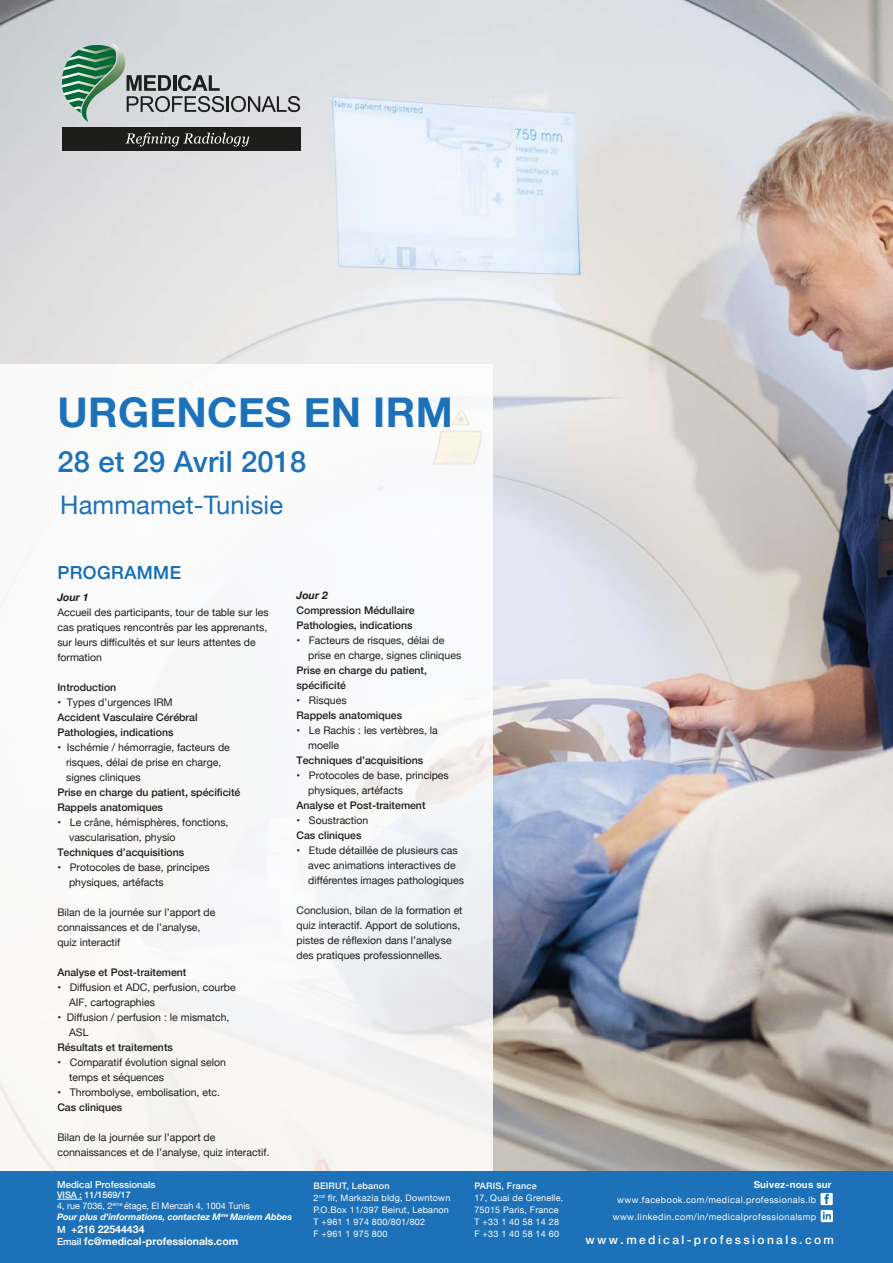
<style>
.page{position:relative;width:893px;height:1263px;background:#fff}
.page>*{position:absolute;margin:0;border:0;box-sizing:border-box;transform-origin:0 0}
.t1{font:700 40.95px "Helvetica Neue";letter-spacing:.01em;color:#1d71b8}
.t2{font:500 29.1px "Helvetica Neue";letter-spacing:.005em;color:#1d71b8}
.t3{font:25.5px "Helvetica Neue";letter-spacing:.005em;color:#1d71b8}
.t4{font:500 18px "Helvetica Neue";letter-spacing:.025em;color:#116cb5}
.t5{font:500 12px "Helvetica Neue";letter-spacing:.2em;color:#fff}
.t6{font:10.5px/15px "Helvetica Neue";color:#1d1d1b}
.t7{font:500 10.5px/15px "Helvetica Neue";color:#1d1d1b}
.t8{font:700 10.5px/12.6px "Helvetica Neue";color:#fff}
.t9{font:italic 700 10.5px "Helvetica Neue";color:#1d1d1b}
.t10{font:700 9.75px "Helvetica Neue";letter-spacing:.025em;color:#fff}
.t11{font:500 9.6px "Helvetica Neue";color:#fff}
.t12{font:9px/12px "Helvetica Neue";letter-spacing:.025em;color:#fff}
.t13{font:italic 700 9px/10.8px "Helvetica Neue";color:#fff}
.t14{font:9px/16.5px "Helvetica Neue";letter-spacing:.05em;color:#fff;text-align:center}
.t15{font:500 9px "Helvetica Neue";letter-spacing:.025em;color:#fff}
.s1{font-weight:500;font-style:normal}
.s2{font-weight:400;font-style:normal}
.s3{font-weight:500;font-size:9.6px}
.s4{font-weight:500}
</style>
<div class="page">
<img style="left:0;top:0;width:893px;height:1171px">
<div style="left:0;top:364px;width:492px;height:899px;background:#fff"></div>
<svg style="left:52px;top:43px;width:248px;height:79px;background:#b1bdba"></svg>
<div style="left:62px;top:127px;width:239px;height:24px;background:#1d1d1b"></div>
<svg style="left:125px;top:133px;width:124px;height:14px"></svg>
<div style="left:0;top:1171px;width:893px;height:92px;background:#1d71b8"></div>
<svg style="left:820px;top:1193px;width:13px;height:29px"></svg>
<svg style="left:57px;top:1199px;width:25px;height:1px"></svg>
<h1 class="t1" style="left:57px;top:380px;width:397px">URGENCES EN IRM</h1>
<h2 class="t2" style="left:57px;top:439px;width:250px">28 et 29 Avril 2018</h2>
<h3 class="t3" style="left:60px;top:486px;width:224px">Hammamet-Tunisie</h3>
<h3 class="t4" style="left:57px;top:558px;width:125px">PROGRAMME</h3>
<p class="t9" style="left:57px;top:589px;width:33px">Jour 1</p>
<p class="t6" style="left:57px;top:605px;width:213px">Accueil des participants, tour de table sur les cas pratiques rencontrés par les apprenants, sur leurs difficultés et sur leurs attentes de formation</p>
<p class="t7" style="left:57px;top:678px;width:60px">Introduction</p>
<p class="t6" style="left:57px;top:695px;width:117px">• Types d’urgences IRM</p>
<p class="t7" style="left:57px;top:708px;width:142px">Accident Vasculaire Cérébral<br>Pathologies, indications</p>
<p class="t6" style="left:66px;top:740px;width:165px;text-indent:-9px">• Ischémie / hémorragie, facteurs de risques, délai de prise en charge, signes cliniques</p>
<p class="t7" style="left:57px;top:783px;width:185px">Prise en charge du patient, spécificité<br>Rappels anatomiques</p>
<p class="t6" style="left:69px;top:815px;width:161px;text-indent:-12px">• Le crâne, hémisphères, fonctions, vascularisation, physio</p>
<p class="t7" style="left:57px;top:843px;width:128px">Techniques d’acquisitions</p>
<p class="t6" style="left:69px;top:860px;width:142px;text-indent:-12px">• Protocoles de base, principes physiques, artéfacts</p>
<p class="t6" style="left:57px;top:905px;width:160px">Bilan de la journée sur l’apport de connaissances et de l’analyse, quiz interactif</p>
<p class="t7" style="left:57px;top:964px;width:130px">Analyse et Post-traitement</p>
<p class="t6" style="left:69px;top:980px;width:168px;text-indent:-12px">• Diffusion et ADC, perfusion, courbe<br>AIF, cartographies</p>
<p class="t6" style="left:69px;top:1010px;width:162px;text-indent:-12px">• Diffusion / perfusion : le mismatch,<br>ASL</p>
<p class="t7" style="left:57px;top:1039px;width:117px">Résultats et traitements</p>
<p class="t6" style="left:69px;top:1055px;width:158px;text-indent:-12px">• Comparatif évolution signal selon temps et séquences</p>
<p class="t6" style="left:57px;top:1085px;width:164px">• Thrombolyse, embolisation, etc.</p>
<p class="t7" style="left:57px;top:1099px;width:66px">Cas cliniques</p>
<p class="t6" style="left:57px;top:1130px;width:213px">Bilan de la journée sur l’apport de connaissances et de l’analyse, quiz interactif.</p>
<p class="t9" style="left:296px;top:587px;width:33px">Jour 2</p>
<p class="t7" style="left:296px;top:602px;width:120px">Compression Médullaire<br>Pathologies, indications</p>
<p class="t6" style="left:308px;top:634px;width:155px;text-indent:-12px">• Facteurs de risques, délai de prise en charge, signes cliniques</p>
<p class="t7" style="left:296px;top:662px;width:132px">Prise en charge du patient, spécificité</p>
<p class="t6" style="left:296px;top:694px;width:52px">• Risques</p>
<p class="t7" style="left:296px;top:707px;width:107px">Rappels anatomiques</p>
<p class="t6" style="left:308px;top:724px;width:131px;text-indent:-12px">• Le Rachis : les vertèbres, la moelle</p>
<p class="t7" style="left:296px;top:752px;width:128px">Techniques d’acquisitions</p>
<p class="t6" style="left:308px;top:769px;width:142px;text-indent:-12px">• Protocoles de base, principes physiques, artéfacts</p>
<p class="t7" style="left:296px;top:797px;width:130px">Analyse et Post-traitement</p>
<p class="t6" style="left:296px;top:814px;width:73px">• Soustraction</p>
<p class="t7" style="left:296px;top:827px;width:66px">Cas cliniques</p>
<p class="t6" style="left:308px;top:844px;width:157px;text-indent:-12px">• Etude détaillée de plusieurs cas avec animations interactives de différentes images pathologiques</p>
<p class="t6" style="left:296px;top:904px;width:168px">Conclusion, bilan de la formation et quiz interactif. Apport de solutions, pistes de réflexion dans l’analyse des pratiques professionnelles.</p>
<p class="t11" style="left:57px;top:1176px;width:100px">Medical Professionals</p>
<p class="t10" style="left:754px;top:1176px;width:80px">Suivez-nous sur</p>
<p class="t13" style="left:57px;top:1190px;width:236px"><span class="s1">VISA : 11/1569/17<br></span><span class="s2">4, rue 7036, 2</span><sup>éme</sup> <span class="s2">étage, El Menzah 4, 1004 Tunis<br></span>Pour plus d’informations, contactez M<sup>me</sup> Mariem Abbes</p>
<p class="t8" style="left:57px;top:1223px;width:183px"><span class="s3">M</span> +216 22544434<br><span class="s3">Email</span> fc@medical-professionals.com</p>
<p class="t15" style="left:474px;top:1178px;width:64px">PARIS, France</p>
<p class="t12" style="left:474px;top:1192px;width:90px">17, Quai de Grenelle,<br>75015 Paris, France<br>T +33 1 40 58 14 28<br>F +33 1 40 58 14 60</p>
<p class="t12" style="left:313px;top:1180px;width:138px"><span class="s4">BEIRUT, Lebanon<br></span>2<sup>nd</sup> flr, Markazia bldg, Downtown<br>P.O.Box 11/397 Beirut, Lebanon<br>T +961 1 974 800/801/802<br>F +961 1 975 800</p>
<p class="t14" style="left:613px;top:1192px;width:205px">www.facebook.com/medical.professionals.lb www.linkedin.com/in/medicalprofessionalsmp</p>
<p class="t5" style="left:585px;top:1230px;width:250px">www.medical-professionals.com</p>
</div>
